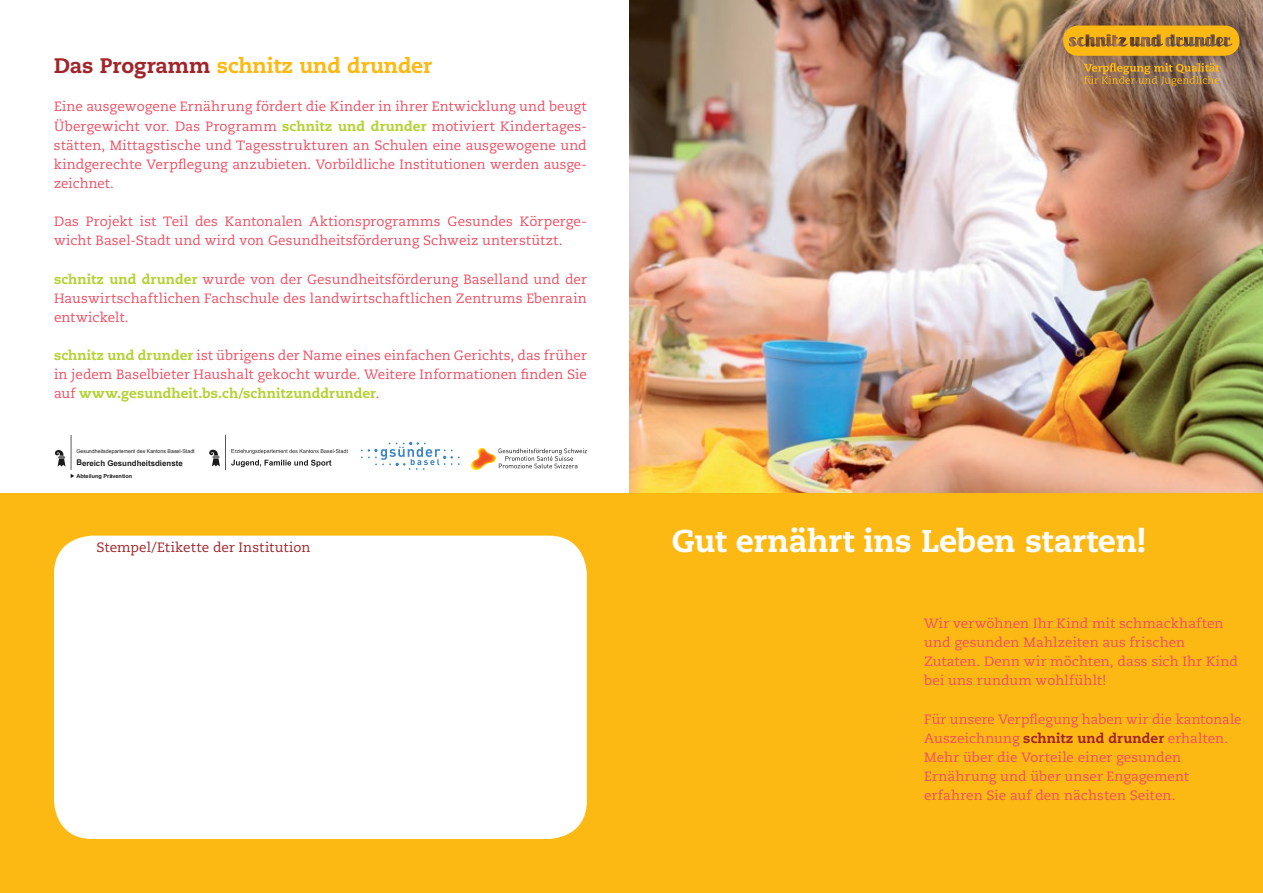
<style>
.page{position:relative;width:1263px;height:893px;background:#fff}
.page>*{position:absolute;margin:0;border:0;box-sizing:border-box;transform-origin:0 0}
.t1{font:800 31.5px "Caecilia LT Std";letter-spacing:-.005em;color:#fff}
.t2{font:800 21px "Caecilia LT Std";letter-spacing:-.005em;color:#fdb913}
.t3{font:13.5px/19.2px "Caecilia LT Std";letter-spacing:.01em;color:#f04e63}
.t4{font:13.5px "Caecilia LT Std";letter-spacing:.005em;color:#a0252a}
.t5{font:700 7.95px "Arial";color:#000}
.t6{font:700 5.55px "Arial";color:#000}
.t7{font:5.25px "Arial";color:#000}
.s1{color:#a0252a}
.s2{font-weight:800;color:#b3d235}
.s3{font-weight:800;color:#a0252a}
</style>
<div class="page">
<img style="left:629px;top:0;width:634px;height:493px">
<div style="left:629px;top:493px;width:634px;height:400px;background:#fdb913"></div>
<div style="left:0;top:493px;width:629px;height:400px;background:#fdb913"></div>
<div style="left:54px;top:536px;width:533px;height:303px;background:#fff;border-radius:38px"></div>
<svg style="left:1063px;top:26px;width:176px;height:30px"></svg>
<svg style="left:1084px;top:63px;width:135px;height:23px"></svg>
<svg style="left:499px;top:448px;width:88px;height:20px"></svg>
<img style="left:471px;top:448px;width:25px;height:23px">
<hr style="left:225px;top:436px;width:1px;height:34px;background:#000">
<svg style="left:231px;top:449px;width:117px;height:5px"></svg>
<svg style="left:209px;top:449px;width:11px;height:17px"></svg>
<svg style="left:231px;top:460px;width:100px;height:7px"></svg>
<svg style="left:361px;top:442px;width:99px;height:28px"></svg>
<hr style="left:71px;top:436px;width:1px;height:34px;background:#000">
<svg style="left:55px;top:450px;width:11px;height:17px"></svg>
<h2 class="t2" style="left:54px;top:53px;width:380px"><span class="s1">Das Programm</span> schnitz und drunder</h2>
<p class="t3" style="left:54px;top:97px;width:534px;text-align:justify">Eine ausgewogene Ernährung fördert die Kinder in ihrer Entwicklung und beugt Übergewicht vor. Das Programm <span class="s2">schnitz und drunder</span> motiviert Kindertages&shy;stätten, Mittagstische und Tagesstrukturen an Schulen eine ausgewogene und kindgerechte Verpflegung anzubieten. Vorbildliche Institutionen werden ausge&shy;zeichnet.</p>
<p class="t3" style="left:54px;top:212px;width:534px">Das Projekt ist Teil des Kantonalen Aktionsprogramms Gesundes Körperge&shy;wicht Basel-Stadt und wird von Gesundheitsförderung Schweiz unterstützt.</p>
<p class="t3" style="left:54px;top:270px;width:534px;text-align:justify"><span class="s2">schnitz und drunder</span> wurde von der Gesundheitsförderung Baselland und der Hauswirtschaftlichen Fachschule des landwirtschaftlichen Zentrums Ebenrain entwickelt.</p>
<p class="t3" style="left:54px;top:346px;width:534px;text-align:justify"><span class="s2">schnitz und drunder</span> ist übrigens der Name eines einfachen Gerichts, das früher in jedem Baselbieter Haushalt gekocht wurde. Weitere Informationen finden Sie auf <span class="s2">www.gesundheit.bs.ch/schnitzunddrunder</span>.</p>
<p class="t7" style="left:76px;top:448px;width:120px">Gesundheitsdepartement des Kantons Basel-Stadt</p>
<p class="t5" style="left:76px;top:458px;width:108px">Bereich Gesundheitsdienste</p>
<p class="t6" style="left:76px;top:472px;width:57px">Abteilung Prävention</p>
<p class="t4" style="left:96px;top:539px;width:215px">Stempel/Etikette der Institution</p>
<h1 class="t1" style="left:672px;top:521px;width:476px">Gut ernährt ins Leben starten!</h1>
<p class="t3" style="left:924px;top:614px;width:315px">Wir verwöhnen Ihr Kind mit schmackhaften und gesunden Mahlzeiten aus frischen Zutaten. Denn wir möchten, dass sich Ihr Kind bei uns rundum wohlfühlt!</p>
<p class="t3" style="left:924px;top:710px;width:319px">Für unsere Verpflegung haben wir die kantonale Auszeichnung <span class="s3">schnitz und drunder</span> erhalten.<br>Mehr über die Vorteile einer gesunden Ernährung und über unser Engagement erfahren Sie auf den nächsten Seiten.</p>
</div>
